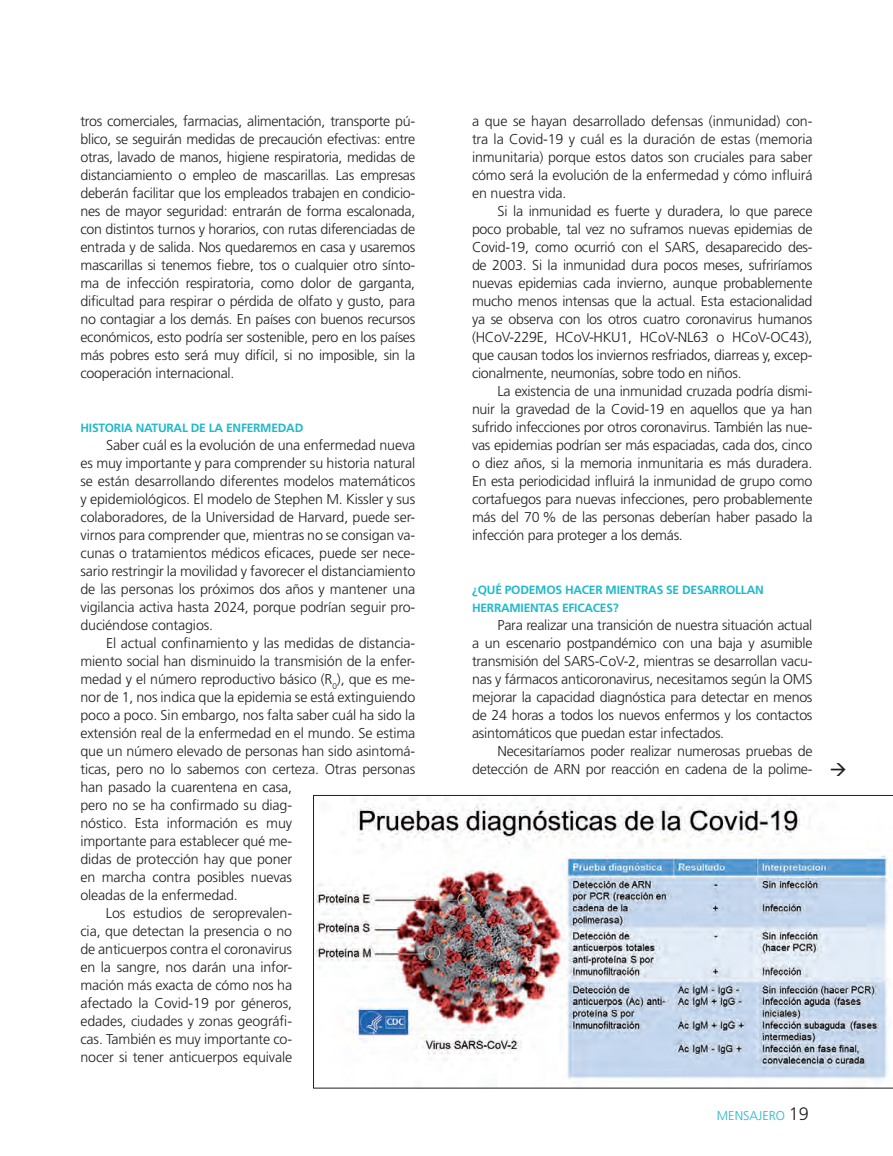
<style>
.page{position:relative;width:893px;height:1156px;background:#fff}
.page>*{position:absolute;margin:0;border:0;box-sizing:border-box;transform-origin:0 0}
.t1{font:300 14.25px/18px "Frutiger LT Std";letter-spacing:-.01em;color:#231f20;text-align:justify}
.t2{font:300 12.75px "Frutiger LT Std";color:#20baca}
.t3{font:700 12px/18px "Frutiger LT Std";letter-spacing:-.02em;color:#20baca}
.s1{font-size:18px;color:#231f20}
</style>
<div class="page">
<img style="left:313px;top:795px;width:579px;height:293px">
<p class="t1" style="left:80px;top:112px;width:336px">tros comerciales, farmacias, alimentación, transporte pú&shy;blico, se seguirán medidas de precaución efectivas: entre otras, lavado de manos, higiene respiratoria, medidas de distanciamiento o empleo de mascarillas. Las empresas deberán facilitar que los empleados trabajen en condicio&shy;nes de mayor seguridad: entrarán de forma escalonada, con distintos turnos y horarios, con rutas diferenciadas de entrada y de salida. Nos quedaremos en casa y usaremos mascarillas si tenemos fiebre, tos o cualquier otro sínto&shy;ma de infección respiratoria, como dolor de garganta, dificultad para respirar o pérdida de olfato y gusto, para no contagiar a los demás. En países con buenos recursos económicos, esto podría ser sostenible, pero en los países más pobres esto será muy difícil, si no imposible, sin la cooperación internacional.</p>
<p class="t3" style="left:80px;top:419px;width:224px">HISTORIA NATURAL DE LA ENFERMEDAD</p>
<p class="t1" style="left:80px;top:436px;width:336px;text-indent:26px">Saber cuál es la evolución de una enfermedad nueva es muy importante y para comprender su historia natural se están desarrollando diferentes modelos matemáticos y epidemiológicos. El modelo de Stephen M. Kissler y sus colaboradores, de la Universidad de Harvard, puede ser&shy;virnos para comprender que, mientras no se consigan va&shy;cunas o tratamientos médicos eficaces, puede ser nece&shy;sario restringir la movilidad y favorecer el distanciamiento de las personas los próximos dos años y mantener una vigilancia activa hasta 2024, porque podrían seguir pro&shy;duciéndose contagios.</p>
<p class="t1" style="left:106px;top:634px;width:310px">El actual confinamiento y las medidas de distancia-</p>
<p class="t1" style="left:80px;top:652px;width:336px">miento social han disminuido la transmisión de la enfer-</p>
<p class="t1" style="left:80px;top:670px;width:336px">medad y el número reproductivo básico (R<sub>0</sub>), que es me-</p>
<p class="t1" style="left:80px;top:688px;width:336px">nor de 1, nos indica que la epidemia se está extinguiendo</p>
<p class="t1" style="left:80px;top:706px;width:336px">poco a poco. Sin embargo, nos falta saber cuál ha sido la</p>
<p class="t1" style="left:80px;top:724px;width:336px">extensión real de la enfermedad en el mundo. Se estima</p>
<p class="t1" style="left:80px;top:742px;width:336px">que un número elevado de personas han sido asintomá-</p>
<p class="t1" style="left:80px;top:760px;width:336px">ticas, pero no lo sabemos con certeza. Otras personas</p>
<p class="t1" style="left:80px;top:778px;width:213px">han pasado la cuarentena en casa,</p>
<p class="t1" style="left:80px;top:796px;width:213px">pero no se ha confirmado su diag-</p>
<p class="t1" style="left:80px;top:814px;width:213px">nóstico. Esta información es muy</p>
<p class="t1" style="left:80px;top:832px;width:213px">importante para establecer qué me-</p>
<p class="t1" style="left:80px;top:850px;width:213px">didas de protección hay que poner</p>
<p class="t1" style="left:80px;top:868px;width:213px">en marcha contra posibles nuevas</p>
<p class="t1" style="left:80px;top:886px;width:159px">oleadas de la enfermedad.</p>
<p class="t1" style="left:106px;top:904px;width:187px">Los estudios de seroprevalen-</p>
<p class="t1" style="left:80px;top:922px;width:213px">cia, que detectan la presencia o no</p>
<p class="t1" style="left:80px;top:940px;width:213px">de anticuerpos contra el coronavirus</p>
<p class="t1" style="left:80px;top:958px;width:213px">en la sangre, nos darán una infor-</p>
<p class="t1" style="left:80px;top:976px;width:213px">mación más exacta de cómo nos ha</p>
<p class="t1" style="left:80px;top:994px;width:213px">afectado la Covid-19 por géneros,</p>
<p class="t1" style="left:80px;top:1012px;width:213px">edades, ciudades y zonas geográfi-</p>
<p class="t1" style="left:80px;top:1030px;width:213px">cas. También es muy importante co-</p>
<p class="t1" style="left:80px;top:1048px;width:213px">nocer si tener anticuerpos equivale</p>
<p class="t1" style="left:472px;top:112px;width:342px">a que se hayan desarrollado defensas (inmunidad) con&shy;tra la Covid-19 y cuál es la duración de estas (memoria inmunitaria) porque estos datos son cruciales para saber cómo será la evolución de la enfermedad y cómo influirá en nuestra vida.</p>
<p class="t1" style="left:472px;top:202px;width:342px;text-indent:26px">Si la inmunidad es fuerte y duradera, lo que parece poco probable, tal vez no suframos nuevas epidemias de Covid-19, como ocurrió con el SARS, desaparecido des&shy;de 2003. Si la inmunidad dura pocos meses, sufriríamos nuevas epidemias cada invierno, aunque probablemente mucho menos intensas que la actual. Esta estacionalidad ya se observa con los otros cuatro coronavirus humanos (HCoV-229E, HCoV-HKU1, HCoV-NL63 o HCoV-OC43), que causan todos los inviernos resfriados, diarreas y, excep&shy;cionalmente, neumonías, sobre todo en niños.</p>
<p class="t1" style="left:472px;top:382px;width:342px;text-indent:26px">La existencia de una inmunidad cruzada podría dismi&shy;nuir la gravedad de la Covid-19 en aquellos que ya han sufrido infecciones por otros coronavirus. También las nue&shy;vas epidemias podrían ser más espaciadas, cada dos, cinco o diez años, si la memoria inmunitaria es más duradera.<br>En esta periodicidad influirá la inmunidad de grupo como cortafuegos para nuevas infecciones, pero probablemente más del 70 % de las personas deberían haber pasado la infección para proteger a los demás.</p>
<p class="t3" style="left:472px;top:581px;width:293px">¿QUÉ PODEMOS HACER MIENTRAS SE DESARROLLAN<br>HERRAMIENTAS EFICACES?</p>
<p class="t1" style="left:472px;top:616px;width:342px;text-indent:26px">Para realizar una transición de nuestra situación actual a un escenario postpandémico con una baja y asumible transmisión del SARS-CoV-2, mientras se desarrollan vacu&shy;nas y fármacos anticoronavirus, necesitamos según la OMS mejorar la capacidad diagnóstica para detectar en menos de 24 horas a todos los nuevos enfermos y los contactos asintomáticos que puedan estar infectados.</p>
<p class="t1" style="left:472px;top:742px;width:376px;text-indent:26px">Necesitaríamos poder realizar numerosas pruebas de detección de ARN por reacción en cadena de la polime- →</p>
<p class="t2" style="left:716px;top:1108px;width:93px">MENSAJERO <span class="s1">19</span></p>
</div>
